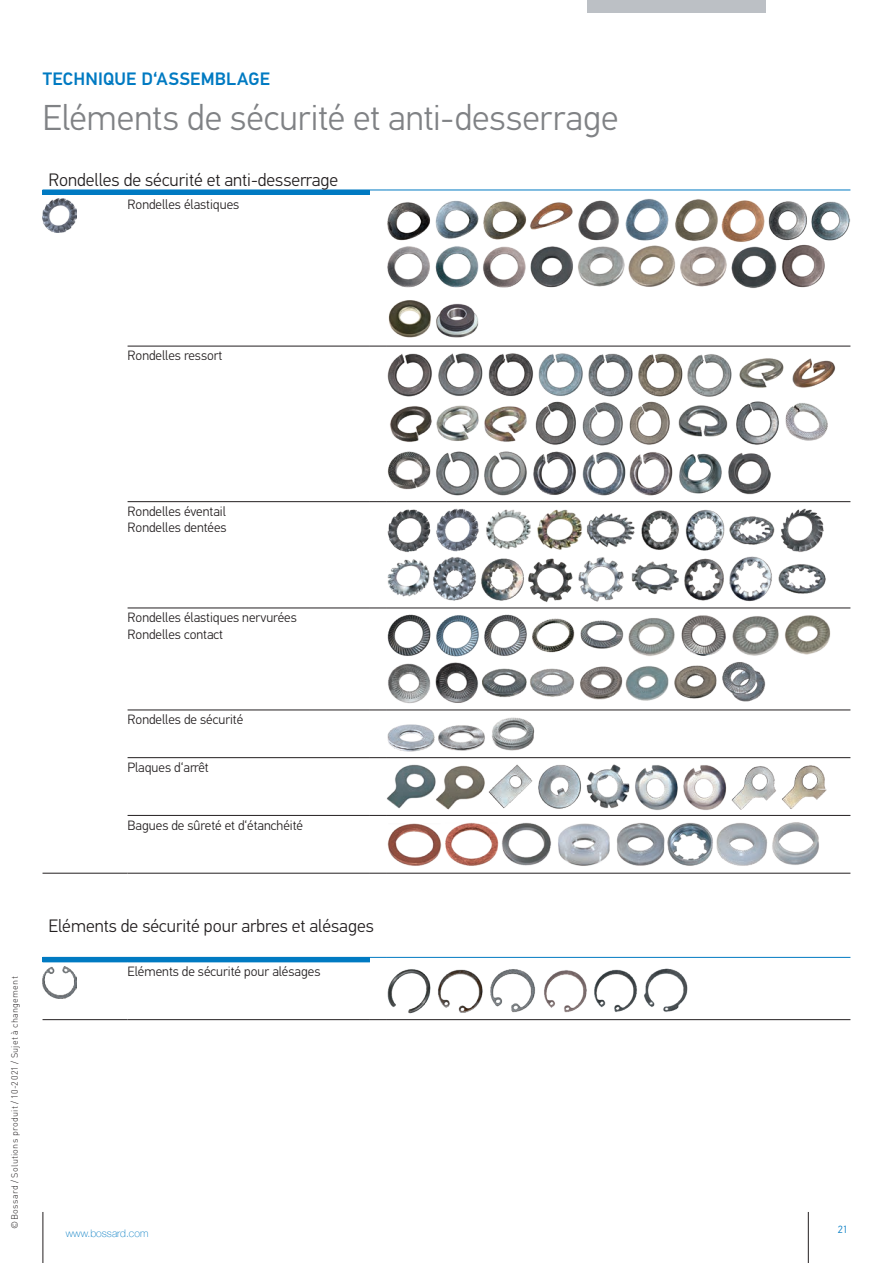
<style>
.page{position:relative;width:893px;height:1263px;background:#fff}
.page>*{position:absolute;margin:0;border:0;box-sizing:border-box;transform-origin:0 0}
.t1{font:300 36px "PFDIN Text Pro";color:#808285}
.t2{font:300 18px "PFDIN Text Pro";color:#231f20}
.t3{font:500 18px "PFDIN Text Pro";letter-spacing:.015em;color:#007ac2}
.t4{font:300 13.5px/16.2px "PFDIN Text Pro";color:#231f20}
.t5{font:100 10.5px "Helvetica Neue LT Com";color:#007ac2}
.t6{font:300 10.5px "PFDIN Text Pro";color:#007ac2}
.t7{font:300 9px "DINOT";letter-spacing:.03em;color:#231f20}
</style>
<div class="page">
<hr style="left:808px;top:1212px;width:1px;height:51px;background:#231f20">
<hr style="left:43px;top:1212px;width:1px;height:51px;background:#231f20">
<div style="left:587px;top:0;width:178px;height:13px;background:#bcc0c5"></div>
<hr style="left:43px;top:190px;width:327px;height:4px;background:#007ac2">
<svg style="left:370px;top:190px;width:17px;height:1px"></svg>
<hr style="left:387px;top:190px;width:463px;height:1px;background:#007ac2">
<hr style="left:43px;top:194px;width:85px;height:1px;background:#007ac2">
<hr style="left:128px;top:194px;width:242px;height:1px;background:#007ac2">
<hr style="left:128px;top:346px;width:242px;height:1px;background:#231f20">
<svg style="left:370px;top:346px;width:17px;height:1px"></svg>
<hr style="left:387px;top:346px;width:463px;height:1px;background:#231f20">
<hr style="left:128px;top:501px;width:242px;height:1px;background:#231f20">
<svg style="left:370px;top:501px;width:17px;height:1px"></svg>
<hr style="left:387px;top:501px;width:463px;height:1px;background:#231f20">
<hr style="left:128px;top:608px;width:242px;height:1px;background:#231f20">
<svg style="left:370px;top:608px;width:17px;height:1px"></svg>
<hr style="left:387px;top:608px;width:463px;height:1px;background:#231f20">
<hr style="left:128px;top:710px;width:242px;height:1px;background:#231f20">
<svg style="left:370px;top:710px;width:17px;height:1px"></svg>
<hr style="left:387px;top:710px;width:463px;height:1px;background:#231f20">
<hr style="left:128px;top:757px;width:242px;height:1px;background:#231f20">
<svg style="left:370px;top:757px;width:17px;height:1px"></svg>
<hr style="left:387px;top:757px;width:463px;height:1px;background:#231f20">
<hr style="left:128px;top:815px;width:242px;height:1px;background:#231f20">
<svg style="left:370px;top:815px;width:17px;height:1px"></svg>
<hr style="left:387px;top:815px;width:463px;height:1px;background:#231f20">
<hr style="left:43px;top:873px;width:85px;height:1px;background:#231f20">
<hr style="left:128px;top:873px;width:242px;height:1px;background:#231f20">
<svg style="left:370px;top:873px;width:17px;height:1px"></svg>
<hr style="left:387px;top:873px;width:463px;height:1px;background:#231f20">
<img style="left:43px;top:199px;width:33px;height:34px">
<img style="left:387px;top:199px;width:463px;height:139px">
<img style="left:387px;top:353px;width:449px;height:143px">
<img style="left:387px;top:508px;width:439px;height:94px">
<img style="left:387px;top:614px;width:444px;height:90px">
<img style="left:387px;top:717px;width:148px;height:35px">
<img style="left:387px;top:764px;width:440px;height:46px">
<img style="left:387px;top:822px;width:432px;height:44px">
<div style="left:43px;top:957px;width:327px;height:5px;background:#007ac2"></div>
<svg style="left:370px;top:957px;width:17px;height:1px"></svg>
<hr style="left:387px;top:957px;width:463px;height:1px;background:#007ac2">
<hr style="left:43px;top:962px;width:85px;height:1px;background:#007ac2">
<hr style="left:128px;top:962px;width:242px;height:1px;background:#007ac2">
<hr style="left:43px;top:1019px;width:85px;height:1px;background:#231f20">
<hr style="left:128px;top:1019px;width:242px;height:1px;background:#231f20">
<svg style="left:370px;top:1019px;width:17px;height:1px"></svg>
<hr style="left:387px;top:1019px;width:463px;height:1px;background:#231f20">
<img style="left:43px;top:966px;width:33px;height:32px">
<img style="left:387px;top:968px;width:301px;height:46px">
<h2 class="t3" style="left:43px;top:68px;width:229px">TECHNIQUE D‘ASSEMBLAGE</h2>
<h1 class="t1" style="left:43px;top:97px;width:577px">Eléments de sécurité et anti-desserrage</h1>
<h2 class="t2" style="left:49px;top:169px;width:291px">Rondelles de sécurité et anti-desserrage</h2>
<p class="t4" style="left:128px;top:196px;width:113px">Rondelles élastiques</p>
<p class="t4" style="left:128px;top:348px;width:96px">Rondelles ressort</p>
<p class="t4" style="left:128px;top:503px;width:101px">Rondelles éventail<br>Rondelles dentées</p>
<p class="t4" style="left:128px;top:610px;width:171px">Rondelles élastiques nervurées<br>Rondelles contact</p>
<p class="t4" style="left:128px;top:712px;width:117px">Rondelles de sécurité</p>
<p class="t4" style="left:128px;top:759px;width:83px">Plaques d‘arrêt</p>
<p class="t4" style="left:128px;top:817px;width:177px">Bagues de sûreté et d‘étanchéité</p>
<p class="t7" style="left:8px;top:1228px;width:253px;rotate:-90deg">©Bossard / Solutions produit / 10-2021 / Sujet à changement</p>
<h2 class="t2" style="left:49px;top:915px;width:327px">Eléments de sécurité pour arbres et alésages</h2>
<p class="t4" style="left:128px;top:964px;width:194px">Eléments de sécurité pour alésages</p>
<p class="t5" style="left:66px;top:1227px;width:84px">www.bossard.com</p>
<p class="t6" style="left:838px;top:1223px;width:12px">21</p>
</div>
